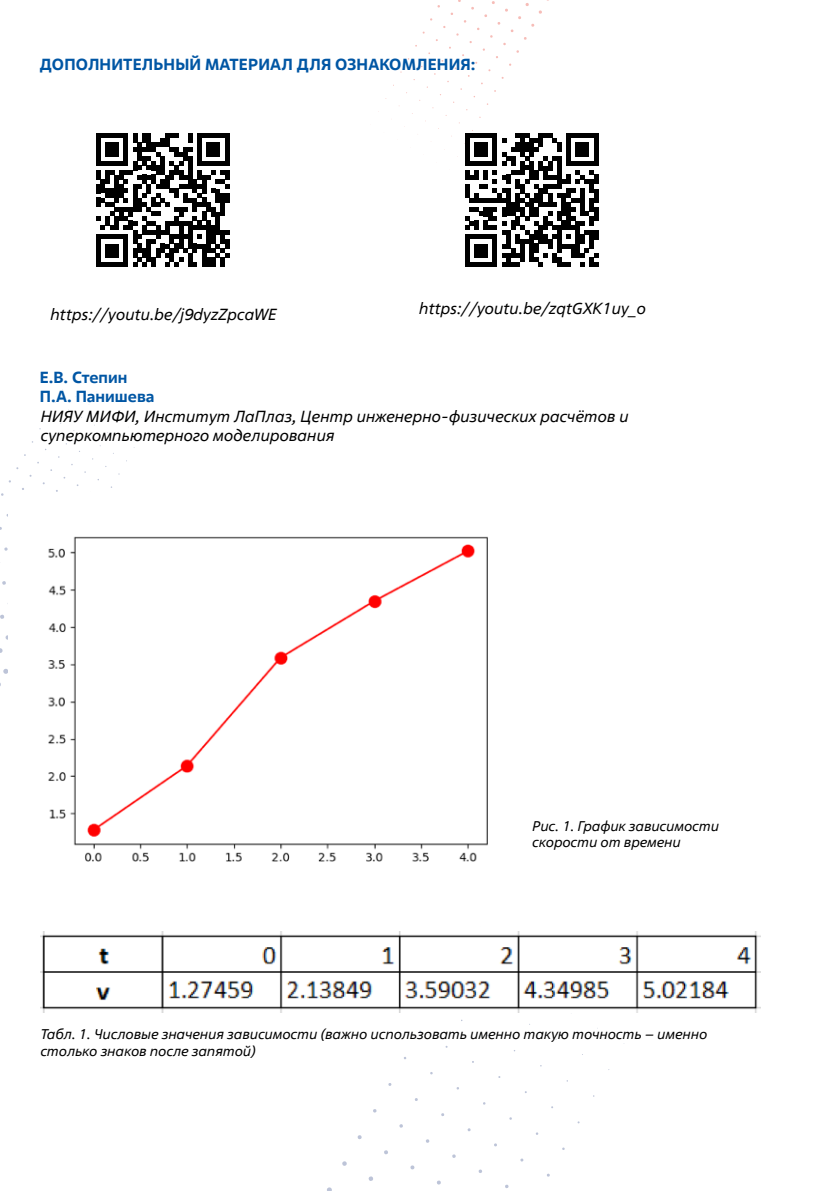
<style>
.page{position:relative;width:840px;height:1191px;background:#fff}
.page>*{position:absolute;margin:0;border:0;box-sizing:border-box;transform-origin:0 0}
.t1{font:italic 16px/19.2px "Rosatom";color:#000}
.t2{font:700 16px/19.2px "Rosatom";letter-spacing:.01em;color:#0056a4}
.t3{font:italic 14px/16.8px "Rosatom";color:#000}
</style>
<div class="page">
<svg style="left:4px;top:547px;width:4px;height:4px"></svg>
<svg style="left:2px;top:581px;width:4px;height:4px"></svg>
<svg style="left:0;top:614px;width:4px;height:5px"></svg>
<svg style="left:5px;top:635px;width:3px;height:5px"></svg>
<svg style="left:0;top:648px;width:3px;height:5px"></svg>
<svg style="left:3px;top:669px;width:5px;height:5px"></svg>
<svg style="left:399px;top:1124px;width:4px;height:4px"></svg>
<svg style="left:426px;top:1139px;width:3px;height:4px"></svg>
<svg style="left:478px;top:1169px;width:4px;height:4px"></svg>
<svg style="left:357px;top:1135px;width:5px;height:4px"></svg>
<svg style="left:384px;top:1150px;width:4px;height:4px"></svg>
<svg style="left:410px;top:1165px;width:4px;height:4px"></svg>
<svg style="left:437px;top:1180px;width:4px;height:4px"></svg>
<svg style="left:342px;top:1161px;width:5px;height:5px"></svg>
<svg style="left:368px;top:1176px;width:5px;height:5px"></svg>
<svg style="left:327px;top:1187px;width:5px;height:4px"></svg>
<svg style="left:538px;top:10px;width:4px;height:4px"></svg>
<svg style="left:96px;top:133px;width:133px;height:134px"></svg>
<svg style="left:464px;top:130px;width:129px;height:137px"></svg>
<div style="left:588px;top:179px;width:5px;height:14px;background:#000"></div>
<div style="left:588px;top:198px;width:5px;height:14px;background:#000"></div>
<div style="left:588px;top:216px;width:5px;height:9px;background:#000"></div>
<div style="left:588px;top:230px;width:5px;height:18px;background:#000"></div>
<div style="left:593px;top:133px;width:5px;height:10px;background:#000"></div>
<div style="left:593px;top:143px;width:5px;height:9px;background:#000"></div>
<div style="left:593px;top:152px;width:5px;height:14px;background:#000"></div>
<div style="left:593px;top:175px;width:5px;height:9px;background:#000"></div>
<div style="left:593px;top:189px;width:5px;height:13px;background:#000"></div>
<div style="left:593px;top:207px;width:5px;height:14px;background:#000"></div>
<div style="left:593px;top:230px;width:5px;height:9px;background:#000"></div>
<svg style="left:579px;top:248px;width:19px;height:19px"></svg>
<img style="left:48px;top:536px;width:440px;height:326px">
<img style="left:40px;top:931px;width:720px;height:82px">
<p class="t2" style="left:40px;top:55px;width:437px">ДОПОЛНИТЕЛЬНЫЙ МАТЕРИАЛ ДЛЯ ОЗНАКОМЛЕНИЯ:</p>
<p class="t1" style="left:49px;top:305px;width:228px">https://youtu.be/j9dyzZpcaWE</p>
<p class="t1" style="left:418px;top:299px;width:228px">https://youtu.be/zqtGXK1uy_o</p>
<p class="t2" style="left:40px;top:368px;width:116px">Е.В. Степин<br>П.А. Панишева</p>
<p class="t1" style="left:40px;top:406px;width:589px">НИЯУ МИФИ, Институт ЛаПлаз, Центр инженерно-физических расчётов и суперкомпьютерного моделирования</p>
<p class="t3" style="left:531px;top:817px;width:188px">Рис. 1. График зависимости скорости от времени</p>
<p class="t3" style="left:40px;top:1025px;width:668px">Табл. 1. Числовые значения зависимости (важно использовать именно такую точность – именно столько знаков после запятой)</p>
</div>
